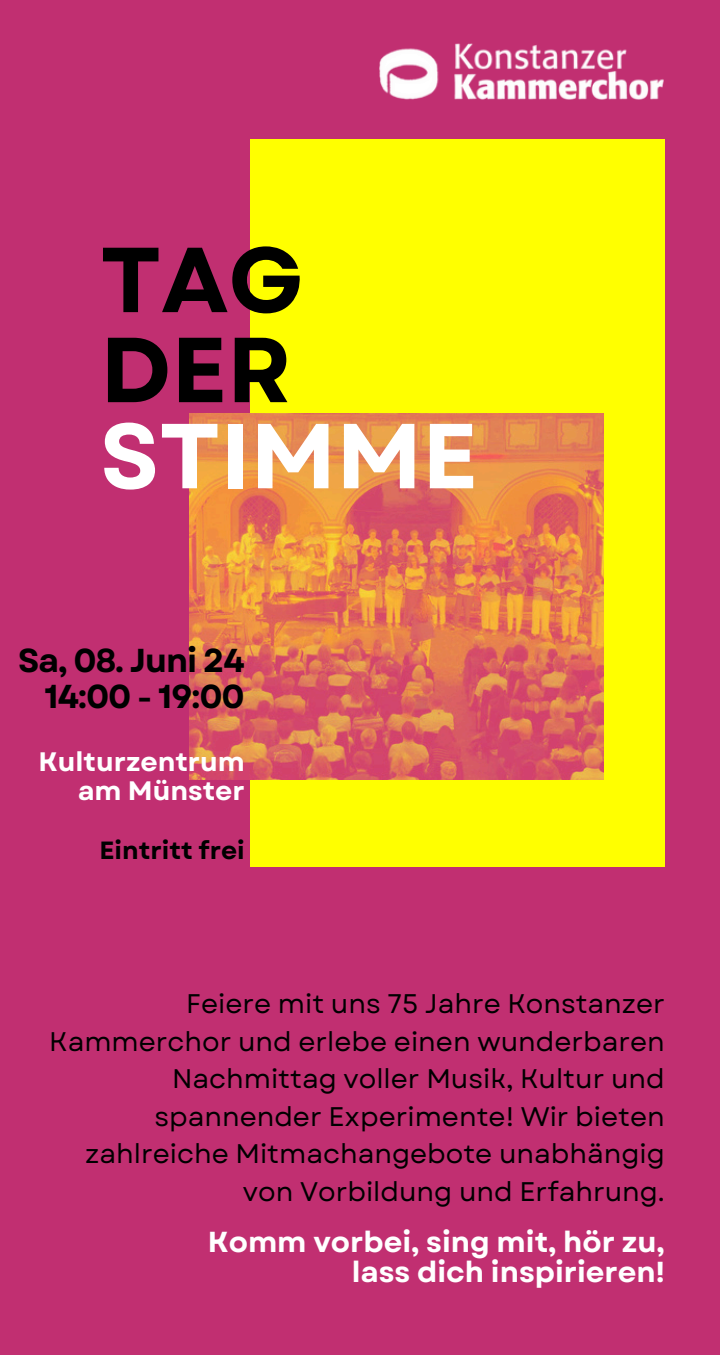
<style>
.page{position:relative;width:720px;height:1355px;background:#fff}
.page>*{position:absolute;margin:0;border:0;box-sizing:border-box;transform-origin:0 0}
.t1{font:700 92px/90px "Garet";color:#000}
.t2{font:700 92px "Garet";color:#fff}
.t3{font:700 33.2px "Garet";letter-spacing:-.03em;color:#000}
.t4{font:700 28.8px "Garet";color:#fff}
.t5{font:26.8px/37.6px "Garet";color:#000;text-align:right}
.t6{font:700 26.6px/28.6px "Garet";color:#fff;text-align:right}
.t7{font:700 24.8px "Garet";color:#000}
</style>
<div class="page">
<div style="left:0;top:0;width:720px;height:1354px;background:#c12f71"></div>
<div style="left:251px;top:139px;width:414px;height:727px;background:#ff0"></div>
<img style="left:379px;top:44px;width:285px;height:55px">
<img style="left:190px;top:413px;width:414px;height:366px">
<p class="t1" style="left:100px;top:235px;width:205px">TAG<br>DER</p>
<p class="t2" style="left:100px;top:390px;width:379px">STIMME</p>
<h3 class="t3" style="left:18px;top:636px;width:228px">Sa, 08. Juni 24</h3>
<p class="t3" style="left:45px;top:672px;width:202px">14:00 - 19:00</p>
<p class="t6" style="left:38px;top:747px;width:208px">Kulturzentrum am Münster</p>
<p class="t7" style="left:100px;top:832px;width:147px">Eintritt frei</p>
<p class="t5" style="left:49px;top:985px;width:617px">Feiere mit uns 75 Jahre Konstanzer Kammerchor und erlebe einen wunderbaren Nachmittag voller Musik, Kultur und spannender Experimente! Wir bieten zahlreiche Mitmachangebote unabhängig von Vorbildung und Erfahrung.</p>
<h2 class="t4" style="left:208px;top:1220px;width:459px">Komm vorbei, sing mit, hör zu,</h2>
<p class="t4" style="left:352px;top:1250px;width:315px">lass dich inspirieren!</p>
</div>
